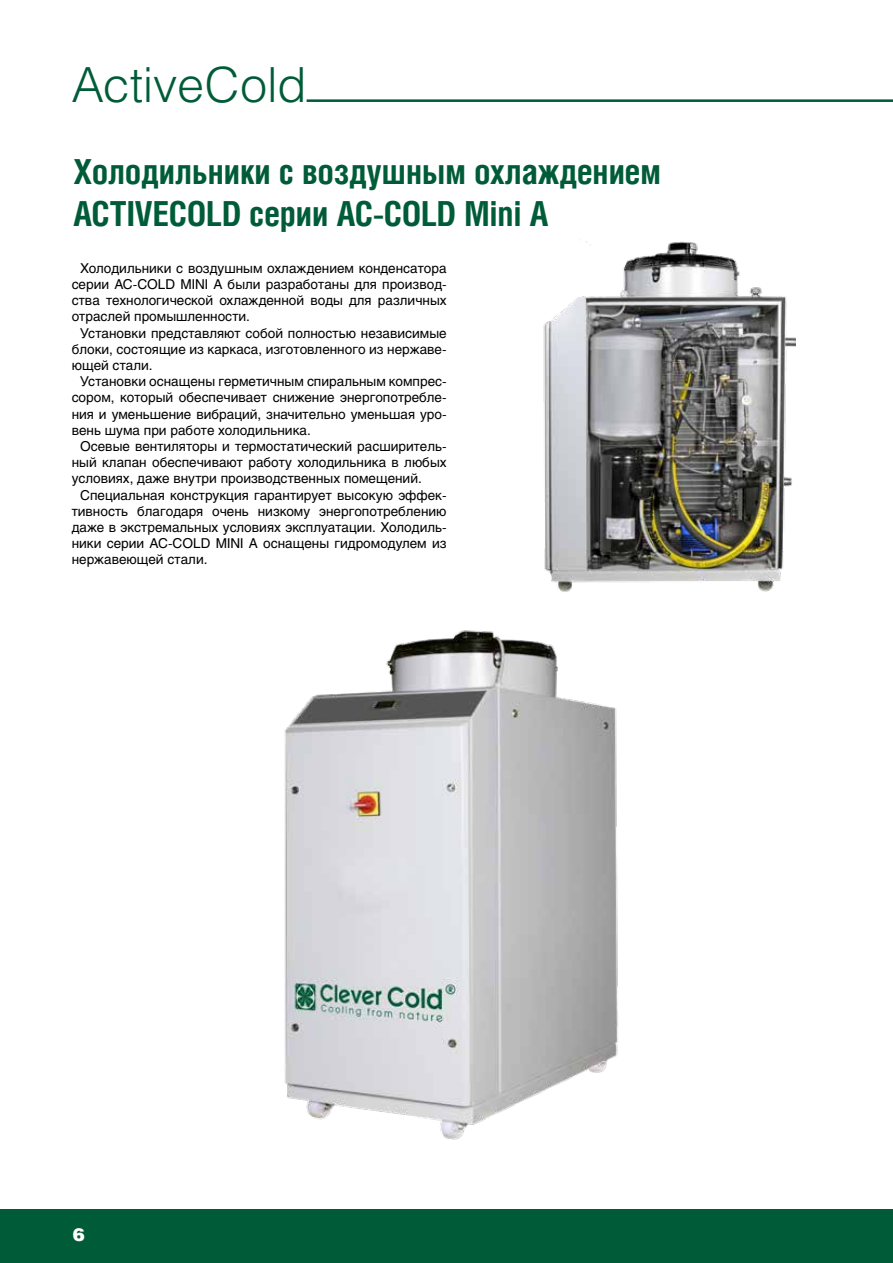
<style>
.page{position:relative;width:893px;height:1263px;background:#fff}
.page>*{position:absolute;margin:0;border:0;box-sizing:border-box;transform-origin:0 0}
.t1{font:300 48.45px "Helios";color:#005c38}
.t2{font:700 34.5px/41.4px "Helios Cond";color:#005c38}
.t3{font:900 18px "Helios";color:#fff}
.t4{font:13.5px/16.2px "Helios";color:#000;text-align:justify}
</style>
<div class="page">
<div style="left:0;top:1209px;width:893px;height:54px;background:#005c38"></div>
<hr style="left:307px;top:99px;width:586px;height:3px;background:#005c38">
<img style="left:284px;top:630px;width:334px;height:510px">
<img style="left:543px;top:241px;width:252px;height:351px">
<h1 class="t1" style="left:72px;top:56px;width:235px">ActiveCold</h1>
<h2 class="t2" style="left:73px;top:151px;width:589px">Холодильники с воздушным охлаждением<br>ACTIVECOLD серии AC-COLD Mini A</h2>
<p class="t4" style="left:72px;top:260px;width:376px;text-indent:9px">Холодильники с воздушным охлаждением конденсатора серии AC-COLD MINI A были разработаны для производ&shy;ства технологической охлажденной воды для различных отраслей промышленности.</p>
<p class="t4" style="left:72px;top:325px;width:376px;text-indent:9px">Установки представляют собой полностью независимые блоки, состоящие из каркаса, изготовленного из нержаве&shy;ющей стали.</p>
<p class="t4" style="left:72px;top:373px;width:376px;text-indent:9px">Установки оснащены герметичным спиральным компрес&shy;сором, который обеспечивает снижение энергопотребле&shy;ния и уменьшение вибраций, значительно уменьшая уро&shy;вень шума при работе холодильника.</p>
<p class="t4" style="left:72px;top:438px;width:376px;text-indent:9px">Осевые вентиляторы и термостатический расширитель&shy;ный клапан обеспечивают работу холодильника в любых условиях, даже внутри производственных помещений.</p>
<p class="t4" style="left:72px;top:487px;width:376px;text-indent:9px">Специальная конструкция гарантирует высокую эффек&shy;тивность благодаря очень низкому энергопотреблению даже в экстремальных условиях эксплуатации. Холодиль&shy;ники серии AC-COLD MINI A оснащены гидромодулем из нержавеющей стали.</p>
<h3 class="t3" style="left:73px;top:1223px;width:14px">6</h3>
</div>
